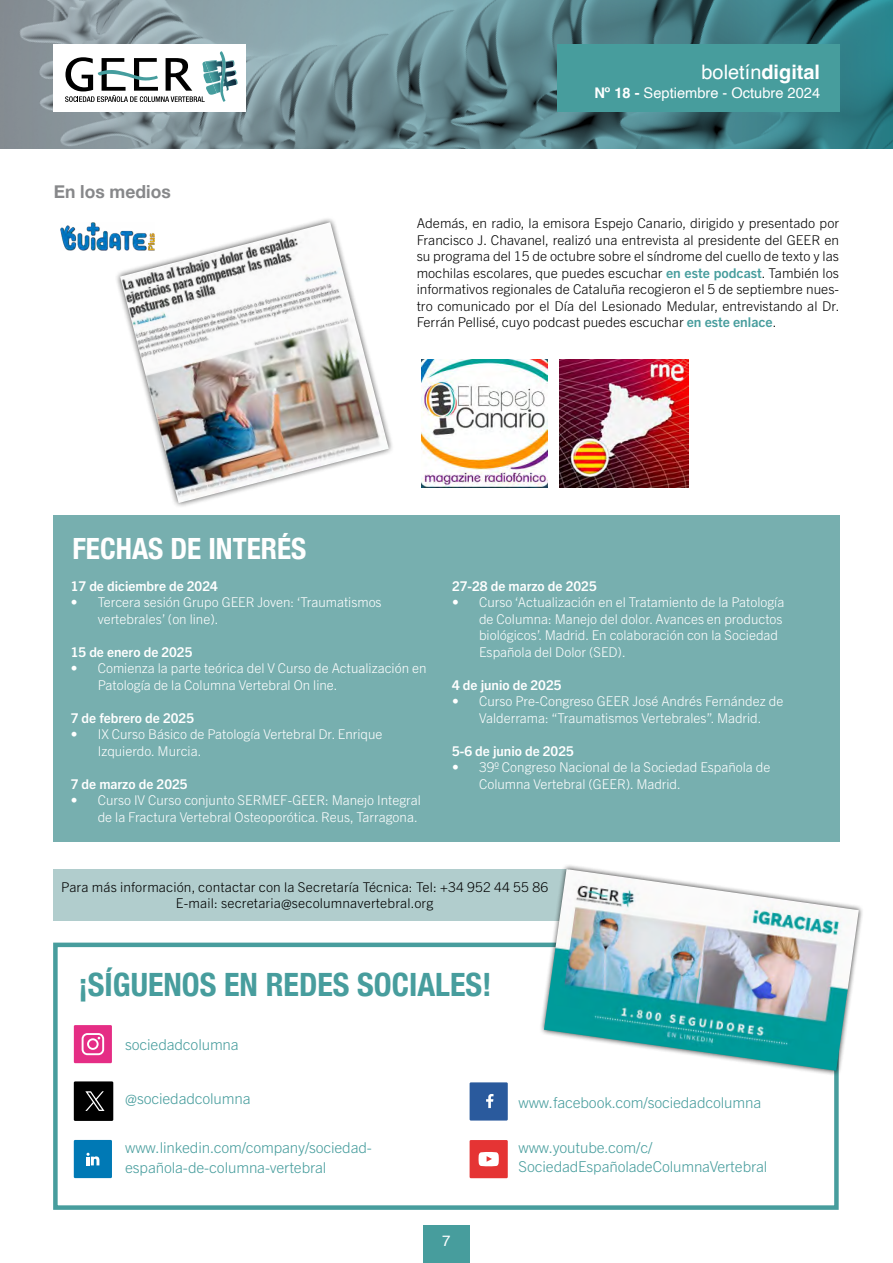
<style>
.page{position:relative;width:893px;height:1263px;background:#fff}
.page>*{position:absolute;margin:0;border:0;box-sizing:border-box;transform-origin:0 0}
.t1{font:700 condensed 32.1px "Helvetica Neue";color:#479d9d}
.t2{font:700 condensed 29.25px "Helvetica Neue";color:#fff}
.t3{font:19.95px "Helvetica";color:#fff}
.t4{font:700 18px "Helvetica Neue";color:#87888a}
.t5{font:300 15px/19.5px "Trade Gothic Next LT Pro";letter-spacing:-.01em;color:#479d9d}
.t6{font:15px "Helvetica";color:#fff}
.t7{font:14.7px "Helvetica";color:#fff}
.t8{font:300 13.5px/16.5px "Trade Gothic Next LT Pro";color:#fff}
.t9{font:300 13.5px/16.5px "Trade Gothic Next LT Pro";letter-spacing:.01em;color:#000;text-align:center}
.t10{font:700 13.5px "Trade Gothic Next LT Pro";color:#fff}
.s1{font-weight:700}
.s2{font-weight:700;color:#479d9d}
</style>
<div class="page">
<div style="left:423px;top:1226px;width:47px;height:37px;background:#479d9d"></div>
<svg style="left:0;top:0;width:893px;height:149px;background:#63888f"></svg>
<div style="left:557px;top:44px;width:282px;height:68px;background:#479d9d"></div>
<div style="left:53px;top:44px;width:193px;height:68px;background:#fff"></div>
<svg style="left:65px;top:51px;width:173px;height:51px"></svg>
<div style="left:53px;top:942px;width:786px;height:268px;border:4px solid #479d9d"></div>
<div style="left:74px;top:1025px;width:38px;height:38px;background:#e52d85"></div>
<svg style="left:82px;top:1033px;width:22px;height:22px"></svg>
<div style="left:470px;top:1082px;width:38px;height:38px;background:#2a5a9d"></div>
<svg style="left:486px;top:1094px;width:7px;height:14px"></svg>
<div style="left:74px;top:1140px;width:38px;height:38px;background:#0079b5"></div>
<svg style="left:87px;top:1153px;width:12px;height:12px"></svg>
<div style="left:470px;top:1140px;width:38px;height:38px;background:#e53434"></div>
<svg style="left:479px;top:1152px;width:20px;height:14px"></svg>
<div style="left:74px;top:1081px;width:39px;height:40px;background:#000"></div>
<svg style="left:85px;top:1091px;width:20px;height:20px"></svg>
<div style="left:53px;top:516px;width:787px;height:326px;background:#77afaf"></div>
<div style="left:53px;top:870px;width:516px;height:51px;background:#b1cdcd"></div>
<div style="left:539px;top:864px;width:325px;height:212px;background:#000;opacity:.75"></div>
<img style="left:544px;top:869px;width:315px;height:202px">
<img style="left:560px;top:359px;width:128px;height:128px">
<img style="left:421px;top:359px;width:126px;height:128px">
<img style="left:120px;top:222px;width:269px;height:281px">
<img style="left:61px;top:223px;width:94px;height:28px">
<h3 class="t4" style="left:54px;top:180px;width:118px">En los medios</h3>
<h2 class="t2" style="left:72px;top:531px;width:235px">FECHAS DE INTERÉS</h2>
<h3 class="t3" style="left:701px;top:56px;width:120px">boletín<span class="s1">digital</span></h3>
<p class="t7" style="left:594px;top:82px;width:227px"><span class="s1">Nº 18 -</span> Septiembre - Octubre 2024</p>
<p class="t9" style="left:417px;top:214px;width:424px;text-align:justify">Además, en radio, la emisora Espejo Canario, dirigido y presentado por Francisco J. Chavanel, realizó una entrevista al presidente del GEER en su programa del 15 de octubre sobre el síndrome del cuello de texto y las mochilas escolares, que puedes escuchar <span class="s2">en este podcast</span>. También los informativos regionales de Cataluña recogieron el 5 de septiembre nues&shy;tro comunicado por el Día del Lesionado Medular, entrevistando al Dr.<br>Ferrán Pellisé, cuyo podcast puedes escuchar <span class="s2">en este enlace</span>.</p>
<p class="t10" style="left:71px;top:576px;width:149px">17 de diciembre de 2024</p>
<p class="t8" style="left:98px;top:593px;width:285px;text-indent:-27px">• Tercera sesión Grupo GEER Joven: ‘Traumatismos vertebrales’ (on line).</p>
<p class="t10" style="left:71px;top:642px;width:123px">15 de enero de 2025</p>
<p class="t8" style="left:98px;top:659px;width:330px;text-indent:-27px">• Comienza la parte teórica del V Curso de Actualización en<br>Patología de la Columna Vertebral On line.</p>
<p class="t10" style="left:71px;top:708px;width:125px">7 de febrero de 2025</p>
<p class="t8" style="left:98px;top:725px;width:286px;text-indent:-27px">• IX Curso Básico de Patología Vertebral Dr. Enrique<br>Izquierdo. Murcia.</p>
<p class="t10" style="left:71px;top:774px;width:118px">7 de marzo de 2025</p>
<p class="t8" style="left:71px;top:791px;width:352px;text-align:right">• Curso IV Curso conjunto SERMEF-GEER: Manejo Integral de la Fractura Vertebral Osteoporótica. Reus, Tarragona.</p>
<p class="t10" style="left:452px;top:576px;width:146px">27-28 de marzo de 2025</p>
<p class="t8" style="left:479px;top:593px;width:307px;text-indent:-27px">• Curso ‘Actualización en el Tratamiento de la Patología de Columna: Manejo del dolor. Avances en productos biológicos’. Madrid. En colaboración con la Sociedad Española del Dolor (SED).</p>
<p class="t10" style="left:452px;top:675px;width:111px">4 de junio de 2025</p>
<p class="t8" style="left:452px;top:692px;width:333px;text-align:center">• Curso Pre-Congreso GEER José Andrés Fernández de<br>Valderrama: “Traumatismos Vertebrales”. Madrid.</p>
<p class="t10" style="left:452px;top:741px;width:123px">5-6 de junio de 2025</p>
<p class="t8" style="left:479px;top:758px;width:293px;text-indent:-27px">• 39º Congreso Nacional de la Sociedad Española de<br>Columna Vertebral (GEER). Madrid.</p>
<p class="t9" style="left:61px;top:878px;width:488px">Para más información, contactar con la Secretaría Técnica: Tel: +34 952 44 55 86<br>E-mail: secretaria@secolumnavertebral.org</p>
<h1 class="t1" style="left:78px;top:965px;width:415px">¡SÍGUENOS EN REDES SOCIALES!</h1>
<p class="t5" style="left:125px;top:1034px;width:115px">sociedadcolumna</p>
<p class="t5" style="left:125px;top:1088px;width:127px">@sociedadcolumna</p>
<p class="t5" style="left:125px;top:1137px;width:248px">www.linkedin.com/company/sociedad&shy;española-de-columna-vertebral</p>
<p class="t6" style="left:442px;top:1229px;width:10px">7</p>
<p class="t5" style="left:518px;top:1091px;width:244px">www.facebook.com/sociedadcolumna</p>
<p class="t5" style="left:518px;top:1136px;width:250px">www.youtube.com/c/<br>SociedadEspañoladeColumnaVertebral</p>
</div>
